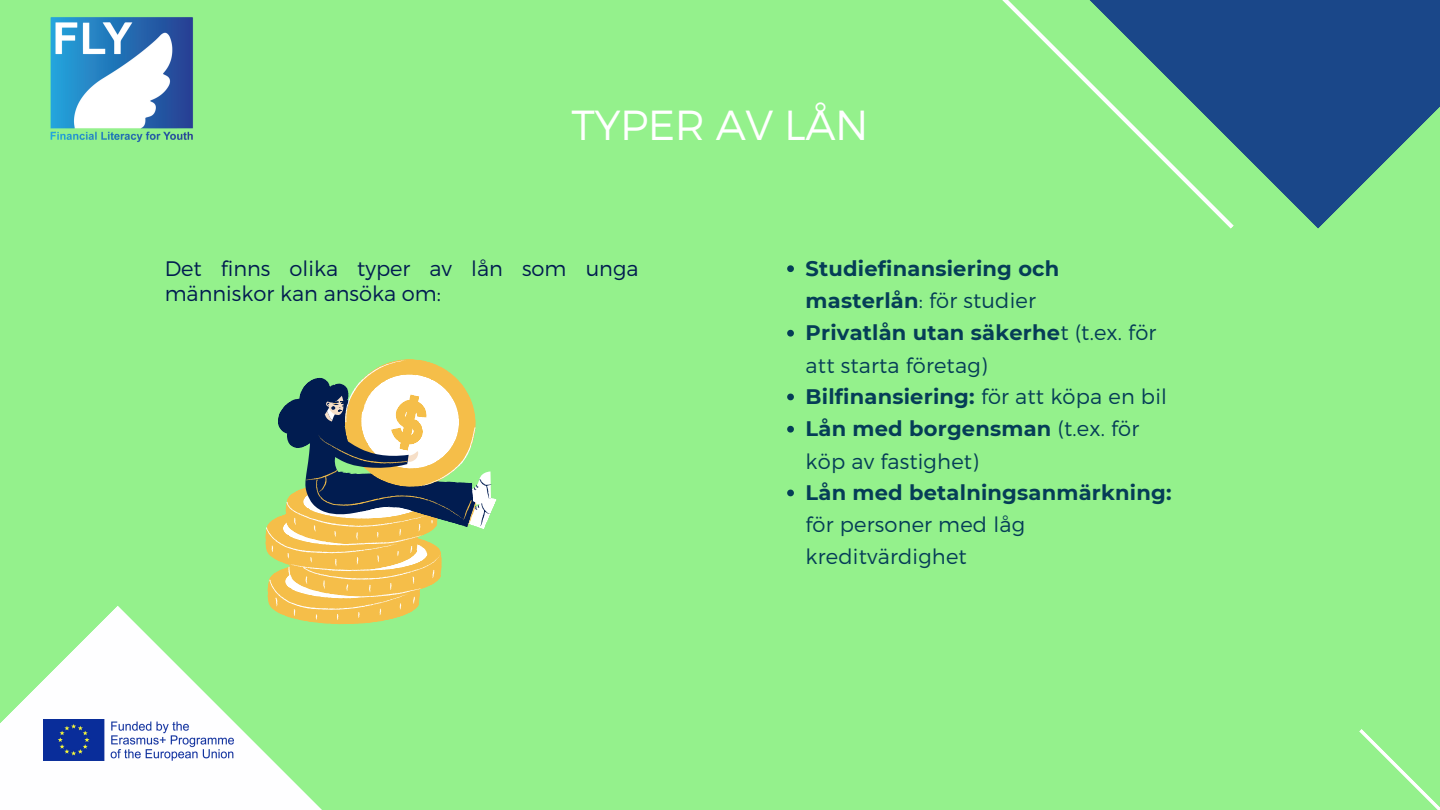
<style>
.page{position:relative;width:1440px;height:810px;background:#94f18c}
.page>*{position:absolute;margin:0;border:0;box-sizing:border-box;transform-origin:0 0}
.t1{font:300 42px "Montserrat";letter-spacing:-.01em;color:#fff}
.t2{font:300 21px/32.2px "Montserrat";letter-spacing:.01em;color:#053d57}
.t3{font:700 21px/32.2px "Montserrat";letter-spacing:.01em;color:#053d57}
.t4{font:300 21px/24.8px "Montserrat";color:#011c50}
.s1{font-weight:300}
.s2{font-weight:700}
</style>
<div class="page">
<svg style="left:1234px;top:0;width:206px;height:229px;fill:#1a4789"></svg>
<svg style="left:0;top:606px;width:340px;height:204px"></svg>
<svg style="left:1002px;top:0;width:232px;height:229px"></svg>
<svg style="left:1359px;top:729px;width:81px;height:81px"></svg>
<img style="left:44px;top:720px;width:189px;height:41px">
<svg style="left:787px;top:265px;width:7px;height:7px"></svg>
<svg style="left:787px;top:330px;width:7px;height:7px"></svg>
<svg style="left:787px;top:394px;width:7px;height:6px"></svg>
<svg style="left:787px;top:426px;width:7px;height:7px"></svg>
<svg style="left:787px;top:490px;width:7px;height:6px"></svg>
<svg style="left:265px;top:359px;width:231px;height:265px"></svg>
<img style="left:50px;top:17px;width:143px;height:125px">
<p class="t1" style="left:571px;top:97px;width:299px">TYPER AV LÅN</p>
<p class="t4" style="left:165px;top:255px;width:475px">Det finns olika typer av lån som unga människor kan ansöka om:</p>
<p class="t3" style="left:806px;top:252px;width:255px">Studiefinansiering och masterlån<span class="s1">: för studier</span></p>
<p class="t2" style="left:806px;top:316px;width:352px"><span class="s2">Privatlån utan säkerhe</span>t (t.ex. för att starta företag)</p>
<p class="t3" style="left:806px;top:380px;width:363px">Bilfinansiering: <span class="s1">för att köpa en bil</span></p>
<p class="t2" style="left:806px;top:412px;width:335px"><span class="s2">Lån med borgensman</span> (t.ex. för köp av fastighet)</p>
<p class="t2" style="left:806px;top:476px;width:367px;line-height:31.9px"><span class="s2">Lån med betalningsanmärkning: </span>för personer med låg kreditvärdighet</p>
</div>
